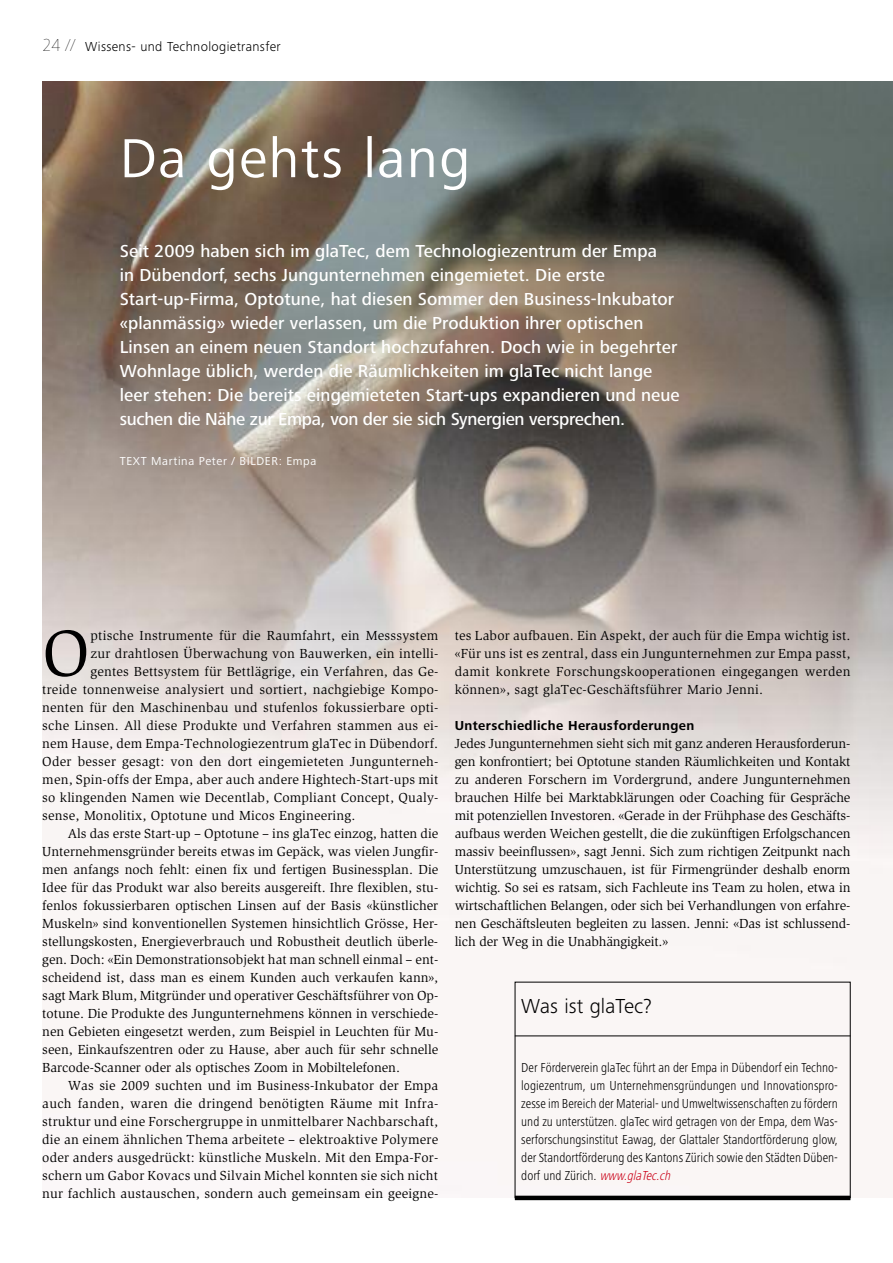
<style>
.page{position:relative;width:893px;height:1263px;background:#fff}
.page>*{position:absolute;margin:0;border:0;box-sizing:border-box;transform-origin:0 0}
.t1{font:67.2px "Slimbach Std";color:#000}
.t2{font:57px "Frutiger Next Pro";letter-spacing:.025em;color:#fff}
.t3{font:300 21px "Frutiger Next Pro";letter-spacing:.005em;color:#000}
.t4{font:500 18px/24px "Frutiger Next Pro";letter-spacing:.005em;color:#fff}
.t5{font:13.5px/18px "Slimbach Std";letter-spacing:.015em;color:#000;text-align:justify}
.t6{font:300 condensed 13.5px/18px "Frutiger Next Pro";color:#000;text-align:justify}
.t7{font:300 13.5px "Frutiger Next Pro";letter-spacing:.025em;color:#000}
.t8{font:700 13.5px "Frutiger Next Pro";letter-spacing:.03em;color:#000}
.t9{font:12px "Frutiger Next Pro";letter-spacing:.055em;color:#fff}
.s1{font-weight:900;font-size:18px}
.s2{font-family:"Koz Min Pr 6 N";font-weight:500;font-stretch:normal}
.s3{font-style:italic;color:#ca0016}
</style>
<div class="page">
<img style="left:43px;top:82px;width:850px;height:1116px">
<hr style="left:515px;top:1036px;width:335px;height:1px;background:#000">
<hr style="left:515px;top:1196px;width:335px;height:4px;background:#000">
<p class="t7" style="left:43px;top:42px;width:240px"><span class="s1">24 //</span> Wissens- und Technologietransfer</p>
<h2 class="t2" style="left:120px;top:139px;width:352px">Da gehts lang</h2>
<p class="t4" style="left:120px;top:241px;width:562px">Seit 2009 haben sich im glaTec, dem Technologiezentrum der Empa<br>in Dübendorf, sechs Jungunternehmen eingemietet. Die erste Start-up-Firma, Optotune, hat diesen Sommer den Business-Inkubator «planmässig» wieder verlassen, um die Produktion ihrer optischen Linsen an einem neuen Standort hochzufahren. Doch wie in begehrter Wohnlage üblich, werden die Räumlichkeiten im glaTec nicht lange leer stehen: Die bereits eingemieteten Start-ups expandieren und neue suchen die Nähe zur Empa, von der sie sich Synergien versprechen.</p>
<p class="t9" style="left:120px;top:457px;width:198px">TEXT Martina Peter / BILDER: Empa</p>
<h1 class="t1" style="left:42px;top:627px;width:49px">O</h1>
<p class="t5" style="left:91px;top:627px;width:349px">ptische Instrumente für die Raumfahrt, ein Messsystem</p>
<p class="t5" style="left:91px;top:645px;width:349px">zur drahtlosen Überwachung von Bauwerken, ein intelli-</p>
<p class="t5" style="left:91px;top:663px;width:349px">gentes Bettsystem für Bettlägrige, ein Verfahren, das Ge-</p>
<p class="t5" style="left:42px;top:681px;width:398px">treide tonnenweise analysiert und sortiert, nachgiebige Kompo-</p>
<p class="t5" style="left:42px;top:699px;width:398px">nenten für den Maschinenbau und stufenlos fokussierbare opti-</p>
<p class="t5" style="left:42px;top:717px;width:398px">sche Linsen. All diese Produkte und Verfahren stammen aus ei-</p>
<p class="t5" style="left:42px;top:735px;width:397px">nem Hause, dem Empa-Technologiezentrum glaTec in Dübendorf.</p>
<p class="t5" style="left:42px;top:753px;width:398px">Oder besser gesagt: von den dort eingemieteten Jungunterneh-</p>
<p class="t5" style="left:42px;top:771px;width:397px">men, Spin-offs der Empa, aber auch andere Hightech-Start-ups mit</p>
<p class="t5" style="left:42px;top:789px;width:398px">so klingenden Namen wie Decentlab, Compliant Concept, Qualy-</p>
<p class="t5" style="left:42px;top:807px;width:315px">sense, Monolitix, Optotune und Micos Engineering.</p>
<p class="t5" style="left:68px;top:825px;width:372px">Als das erste Start-up – Optotune – ins glaTec einzog, hatten die</p>
<p class="t5" style="left:42px;top:843px;width:397px">Unternehmensgründer bereits etwas im Gepäck, was vielen Jungfir-</p>
<p class="t5" style="left:42px;top:861px;width:397px">men anfangs noch fehlt: einen fix und fertigen Businessplan. Die</p>
<p class="t5" style="left:42px;top:879px;width:397px">Idee für das Produkt war also bereits ausgereift. Ihre flexiblen, stu-</p>
<p class="t5" style="left:42px;top:897px;width:397px">fenlos fokussierbaren optischen Linsen auf der Basis «künstlicher</p>
<p class="t5" style="left:42px;top:915px;width:397px">Muskeln» sind konventionellen Systemen hinsichtlich Grösse, Her-</p>
<p class="t5" style="left:42px;top:933px;width:397px">stellungskosten, Energieverbrauch und Robustheit deutlich überle-</p>
<p class="t5" style="left:42px;top:951px;width:397px">gen. Doch: «Ein Demonstrationsobjekt hat man schnell einmal – ent-</p>
<p class="t5" style="left:42px;top:969px;width:397px">scheidend ist, dass man es einem Kunden auch verkaufen kann»,</p>
<p class="t5" style="left:42px;top:987px;width:397px">sagt Mark Blum, Mitgründer und operativer Geschäftsführer von Op-</p>
<p class="t5" style="left:42px;top:1005px;width:397px">totune. Die Produkte des Jungunternehmens können in verschiede-</p>
<p class="t5" style="left:42px;top:1023px;width:397px">nen Gebieten eingesetzt werden, zum Beispiel in Leuchten für Mu-</p>
<p class="t5" style="left:42px;top:1041px;width:397px">seen, Einkaufszentren oder zu Hause, aber auch für sehr schnelle</p>
<p class="t5" style="left:42px;top:1059px;width:359px">Barcode-Scanner oder als optisches Zoom in Mobiltelefonen.</p>
<p class="t5" style="left:68px;top:1077px;width:372px">Was sie 2009 suchten und im Business-Inkubator der Empa</p>
<p class="t5" style="left:42px;top:1095px;width:398px">auch fanden, waren die dringend benötigten Räume mit Infra-</p>
<p class="t5" style="left:42px;top:1113px;width:397px">struktur und eine Forschergruppe in unmittelbarer Nachbarschaft,</p>
<p class="t5" style="left:42px;top:1131px;width:397px">die an einem ähnlichen Thema arbeitete – elektroaktive Polymere</p>
<p class="t5" style="left:42px;top:1149px;width:398px">oder anders ausgedrückt: künstliche Muskeln. Mit den Empa-For-</p>
<p class="t5" style="left:42px;top:1167px;width:397px">schern um Gabor Kovacs und Silvain Michel konnten sie sich nicht</p>
<p class="t5" style="left:42px;top:1185px;width:398px">nur fachlich austauschen, sondern auch gemeinsam ein geeigne-</p>
<p class="t5" style="left:455px;top:627px;width:397px">tes Labor aufbauen. Ein Aspekt, der auch für die Empa wichtig ist. «Für uns ist es zentral, dass ein Jungunternehmen zur Empa passt, damit konkrete Forschungskooperationen eingegangen werden können», sagt glaTec-Geschäftsführer Mario Jenni.</p>
<p class="t8" style="left:455px;top:721px;width:241px">Unterschiedliche Herausforderungen</p>
<p class="t5" style="left:455px;top:735px;width:397px">Jedes Jungunternehmen sieht sich mit ganz anderen Herausforderun&shy;gen konfrontiert; bei Optotune standen Räumlichkeiten und Kontakt zu anderen Forschern im Vordergrund, andere Jungunternehmen brauchen Hilfe bei Marktabklärungen oder Coaching für Gespräche mit potenziellen Investoren. «Gerade in der Frühphase des Geschäfts&shy;aufbaus werden Weichen gestellt, die die zukünftigen Erfolgschancen massiv beeinflussen», sagt Jenni. Sich zum richtigen Zeitpunkt nach Unterstützung umzuschauen, ist für Firmengründer deshalb enorm wichtig. So sei es ratsam, sich Fachleute ins Team zu holen, etwa in wirtschaftlichen Belangen, oder sich bei Verhandlungen von erfahre&shy;nen Geschäftsleuten begleiten zu lassen. Jenni: «Das ist schlussend&shy;lich der Weg in die Unabhängigkeit.»</p>
<h3 class="t3" style="left:521px;top:998px;width:132px">Was ist glaTec?</h3>
<p class="t6" style="left:521px;top:1060px;width:318px">Der Förderverein glaTec führt an der Empa in Dübendorf ein Techno&shy;logiezentrum, um Unternehmensgründungen und Innovationspro&shy;zesse im Bereich der Material- und Umweltwissenschaften zu fördern und zu unterstützen. glaTec wird getragen von der Empa, dem Was&shy;serforschungsinstitut Eawag, der Glattaler Standortförderung glow, der Standortfo<span class="s2">̈</span>rderung des Kantons Zu<span class="s2">̈</span>rich sowie den Sta<span class="s2">̈</span>dten Düben&shy;dorf und Zu<span class="s2">̈</span>rich. <span class="s3">www.glaTec.ch</span></p>
</div>
